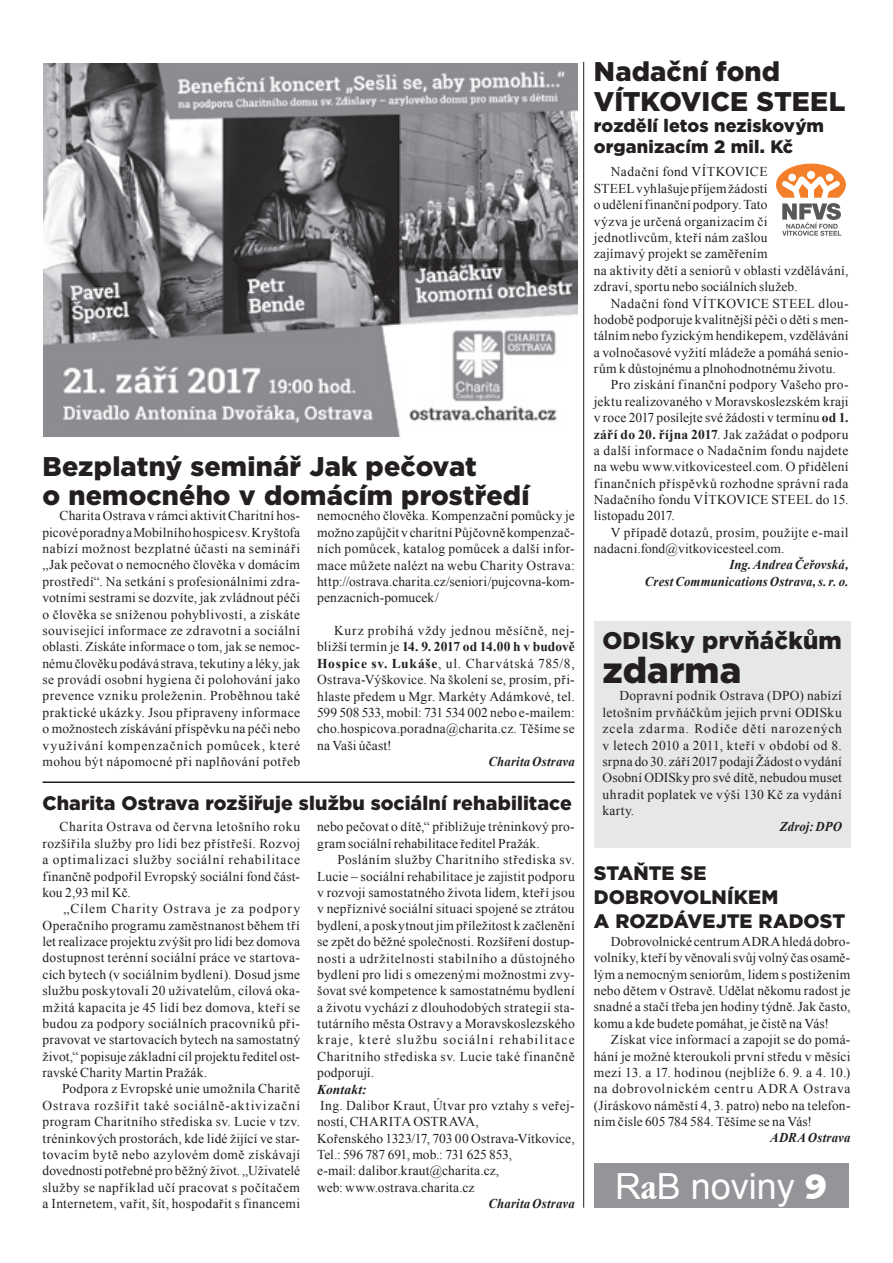
<style>
.page{position:relative;width:893px;height:1263px;background:#fff}
.page>*{position:absolute;margin:0;border:0;box-sizing:border-box;transform-origin:0 0}
.t1{font:36px "Arial";color:#fff}
.t2{font:900 36px "Gotham";color:#231f20}
.t3{font:900 27px/30px "Gotham";letter-spacing:.005em;color:#231f20}
.t4{font:900 24px "Gotham";letter-spacing:.01em;color:#231f20}
.t5{font:900 19.5px/24px "Gotham";letter-spacing:.005em;color:#231f20}
.t6{font:900 18px/21px "Gotham";letter-spacing:.005em;color:#231f20}
.t7{font:13.5px/16.4px "Times New Roman";letter-spacing:.02em;color:#231f20;text-align:justify}
.t8{font:italic 700 13.5px/16.4px "Times New Roman";letter-spacing:.01em;color:#231f20;text-align:right;scale:.95 1}
.t9{font:13.5px "Times New Roman";letter-spacing:.04em;color:#231f20}
.t10{font:italic 700 13.5px "Times New Roman";letter-spacing:.01em;color:#231f20}
.s1{font-weight:700}
.s2{font-family:"Garmd ITC Bk Cn BTCE Bold Condensed"}
.s3{font-family:"Humanst 531 Blk BTCE Black"}
</style>
<div class="page">
<div style="left:594px;top:1163px;width:255px;height:45px;background:#939598"></div>
<svg style="left:776px;top:164px;width:70px;height:72px"></svg>
<img style="left:43px;top:63px;width:534px;height:373px">
<div style="left:594px;top:621px;width:256px;height:227px;background:#e6e7e9"></div>
<hr style="left:43px;top:781px;width:532px;height:2px;background:#231f20">
<hr style="left:583px;top:62px;width:1px;height:1146px;background:#231f20">
<h2 class="t3" style="left:43px;top:452px;width:488px;line-height:28.5px">Bezplatný seminář Jak pečovat<br>o nemocného v domácím prostředí</h2>
<p class="t7" style="left:43px;top:507px;width:259px;text-indent:17px">Charita Ostrava v rámci aktivit Charitní hos&shy;picové poradny aMobilního hospice sv. Kryštofa nabízí možnost bezplatné účasti na semináři „Jak pečovat o nemocného člověka v domácím prostředí“. Na setkání s profesionálními zdra&shy;votními sestrami se dozvíte, jak zvládnout péči o člověka se sníženou pohyblivostí, a získáte související informace ze zdravotní a sociální oblasti. Získáte informace o tom, jak se nemoc&shy;nému člověku podává strava, tekutiny a léky, jak se provádí osobní hygiena či polohování jako prevence vzniku proleženin. Proběhnou také praktické ukázky. Jsou připraveny informace o možnostech získávání příspěvku na péči nebo využívání kompenzačních pomůcek, které mohou být nápomocné při naplňování potřeb</p>
<p class="t7" style="left:317px;top:507px;width:259px">nemocného člověka. Kompenzační pomůcky je možno zapůjčit v charitní Půjčovně kompenzač&shy;ních pomůcek, katalog pomůcek a další infor&shy;mace můžete nalézt na webu Charity Ostrava: http://ostrava.charita.cz/seniori/pujcovna-kom&shy;penzacnich-pomucek/</p>
<p class="t7" style="left:317px;top:622px;width:259px;text-indent:17px">Kurz probíhá vždy jednou měsíčně, nej&shy;bližší termín je <span class="s1">14. 9. 2017 od 14.00 h v budově Hospice sv. Lukáše</span>, ul. Charvátská 785/8, Ostrava‑Výškovice. Na školení se, prosím, při&shy;hlaste předem u Mgr. Markéty Adámkové, tel.<br>599 508 533, mobil: 731 534 002 nebo e-mailem: cho.hospicova.poradna@charita.cz. Těšíme se na Vaši účast!</p>
<p class="t8" style="left:489px;top:753px;width:92px">Charita Ostrava</p>
<h3 class="t5" style="left:43px;top:790px;width:531px">Charita Ostrava rozšiřuje službu sociální rehabilitace</h3>
<h2 class="t3" style="left:594px;top:56px;width:253px">Nadační fond<br>VÍTKOVICE STEEL</h2>
<h3 class="t6" style="left:594px;top:115px;width:232px">rozdělí letos neziskovým organizacím 2 mil. Kč</h3>
<p class="t7" style="left:594px;top:164px;width:256px;text-align:left;text-indent:17px">Nadační fond VÍTKOVICE<br>STEEL vyhlašuje příjem žádostí<br>o udělení finanční podpory. Tato<br>výzva je určená organizacím či jednotlivcům, kteří nám zašlou<br>zajímavý projekt se zaměřením<br>na aktivity dětí a seniorů v oblasti vzdělávání, zdraví, sportu nebo sociálních služeb.</p>
<p class="t7" style="left:611px;top:295px;width:239px">Nadační fond VÍTKOVICE STEEL dlou-</p>
<p class="t7" style="left:594px;top:311px;width:256px">hodobě podporuje kvalitnější péči o děti s men-</p>
<p class="t7" style="left:594px;top:327px;width:256px">tálním nebo fyzickým hendikepem, vzdělávání</p>
<p class="t7" style="left:594px;top:344px;width:256px">a volnočasové vyžití mládeže a pomáhá senio-</p>
<p class="t7" style="left:594px;top:360px;width:244px">rům k důstojnému a plnohodnotnému životu.</p>
<p class="t7" style="left:611px;top:376px;width:239px">Pro získání finanční podpory Vašeho pro-</p>
<p class="t7" style="left:594px;top:393px;width:256px">jektu realizovaného v Moravskoslezském kraji</p>
<p class="t7" style="left:594px;top:409px;width:256px">v roce 2017 posílejte své žádosti v termínu <span class="s1">od 1.</span></p>
<p class="t7" style="left:594px;top:426px;width:256px"><span class="s1">září do 20. října 2017</span>. Jak zažádat o podporu</p>
<p class="t9" style="left:594px;top:441px;width:256px">a další informace o Nadačním fondu najdete</p>
<p class="t7" style="left:594px;top:458px;width:256px">na webu www.vitkovicesteel.com. O přidělení</p>
<p class="t7" style="left:594px;top:475px;width:256px">finančních příspěvků rozhodne správní rada</p>
<p class="t7" style="left:594px;top:491px;width:256px">Nadačního fondu VÍTKOVICE STEEL do 15.</p>
<p class="t7" style="left:594px;top:507px;width:82px">listopadu 2017.</p>
<p class="t7" style="left:611px;top:524px;width:239px">V případě dotazů, prosím, použijte e-mail</p>
<p class="t7" style="left:594px;top:540px;width:192px">nadacni.fond@vitkovicesteel.com.</p>
<p class="t8" style="left:645px;top:556px;width:216px">Ing. Andrea Čeřovská,<br>Crest Communications Ostrava, s. r. o.</p>
<h3 class="t4" style="left:602px;top:624px;width:241px">ODISky prvňáčkům</h3>
<h1 class="t2" style="left:602px;top:646px;width:140px">zdarma</h1>
<p class="t7" style="left:602px;top:687px;width:241px;text-indent:17px">Dopravní podnik Ostrava (DPO) nabízí letošním prvňáčkům jejich první ODISku zcela zdarma. Rodiče dětí narozených v letech 2010 a 2011, kteří v období od 8. srpna do 30. září 2017 podají Žádost o vydání Osobní ODISky pro své dítě, nebudou muset uhradit poplatek ve výši 130 Kč za vydání karty.</p>
<p class="t9" style="left:60px;top:818px;width:242px">Charita Ostrava od června letošního roku</p>
<p class="t8" style="left:780px;top:818px;width:67px">Zdroj: DPO</p>
<p class="t7" style="left:43px;top:835px;width:259px">rozšířila služby pro lidi bez přístřeší. Rozvoj a optimalizaci služby sociální rehabilitace finančně podpořil Evropský sociální fond část&shy;kou 2,93 mil Kč.</p>
<p class="t7" style="left:43px;top:900px;width:259px;text-indent:21px">„Cílem Charity Ostrava je za podpory Operačního programu zaměstnanost během tří let realizace projektu zvýšit pro lidi bez domova dostupnost terénní sociální práce ve startova&shy;cích bytech (v sociálním bydlení). Dosud jsme službu poskytovali 20 uživatelům, cílová oka&shy;mžitá kapacita je 45 lidí bez domova, kteří se budou za podpory sociálních pracovníků při&shy;pravovat ve startovacích bytech na samostatný život,“ popisuje základní cíl projektu ředitel ost&shy;ravské Charity Martin Pražák.</p>
<p class="t7" style="left:43px;top:1080px;width:259px;text-indent:20px">Podpora z Evropské unie umožnila Charitě Ostrava rozšířit také sociálně-aktivizační program Charitního střediska sv. Lucie v tzv. tréninkových prostorách, kde lidé žijící ve star&shy;tovacím bytě nebo azylovém domě získávají dovednosti potřebné pro běžný život. „Uživatelé služby se například učí pracovat s počítačem a Internetem, vařit, šít, hospodařit s financemi</p>
<p class="t7" style="left:317px;top:818px;width:259px">nebo pečovat o dítě,“ přibližuje tréninkový pro&shy;gram sociální rehabilitace ředitel Pražák.</p>
<p class="t7" style="left:317px;top:851px;width:259px;text-indent:20px">Posláním služby Charitního střediska sv.<br>Lucie – sociální rehabilitace je zajistit podporu v rozvoji samostatného života lidem, kteří jsou v nepříznivé sociální situaci spojené se ztrátou bydlení, a poskytnout jim příležitost k začlenění se zpět do běžné společnosti. Rozšíření dostup&shy;nosti a udržitelnosti stabilního a důstojného bydlení pro lidi s omezenými možnostmi zvy&shy;šovat své kompetence k samostatnému bydlení a životu vychází z dlouhodobých strategií sta&shy;tutárního města Ostravy a Moravskoslezského kraje, které službu sociální rehabilitace Charitního střediska sv. Lucie také finančně podporují.</p>
<p class="t10" style="left:317px;top:1079px;width:51px">Kontakt:</p>
<p class="t7" style="left:317px;top:1097px;width:259px;text-align:left">Ing. Dalibor Kraut, Útvar pro vztahy s veřej&shy;ností, CHARITA OSTRAVA,<br>Kořenského 1323/17, 703 00 Ostrava‑Vítkovice, Tel.: 596 787 691, mob.: 731 625 853,<br>e-mail: dalibor.kraut@charita.cz,<br>web: www.ostrava.charita.cz</p>
<p class="t8" style="left:489px;top:1195px;width:92px">Charita Ostrava</p>
<h3 class="t5" style="left:594px;top:860px;width:184px">STAŇTE SE<br>DOBROVOLNÍKEM<br>AROZDÁ</h3>
<h3 class="t5" style="left:688px;top:909px;width:87px">VEJTE RAD</h3>
<h3 class="t5" style="left:804px;top:909px;width:43px">OST</h3>
<p class="t7" style="left:594px;top:933px;width:258px;text-indent:17px">Dobrovolnické centrum ADRA hledá dobro&shy;volníky, kteří by věnovali svůj volný čas osamě&shy;lým a nemocným seniorům, lidem s postižením nebo dětem v Ostravě. Udělat někomu radost je snadné a stačí třeba jen hodiny týdně. Jak často, komu a kde budete pomáhat, je čistě na Vás!</p>
<p class="t7" style="left:594px;top:1031px;width:258px;text-indent:17px">Získat více informací a zapojit se do pomá&shy;hání je možné kteroukoli první středu v měsíci mezi 13. a 17. hodinou (nejblíže 6. 9. a 4. 10.) na dobrovolnickém centru ADRA Ostrava (Jiráskovo náměstí 4, 3. patro) nebo na telefon&shy;ním čísle 605 784 584. Těšíme se na Vás!</p>
<p class="t8" style="left:770px;top:1129px;width:86px">ADRA Ostrava</p>
<h1 class="t1" style="left:615px;top:1163px;width:214px">R<span class="s2">a</span>B noviny <span class="s3">9</span></h1>
</div>
